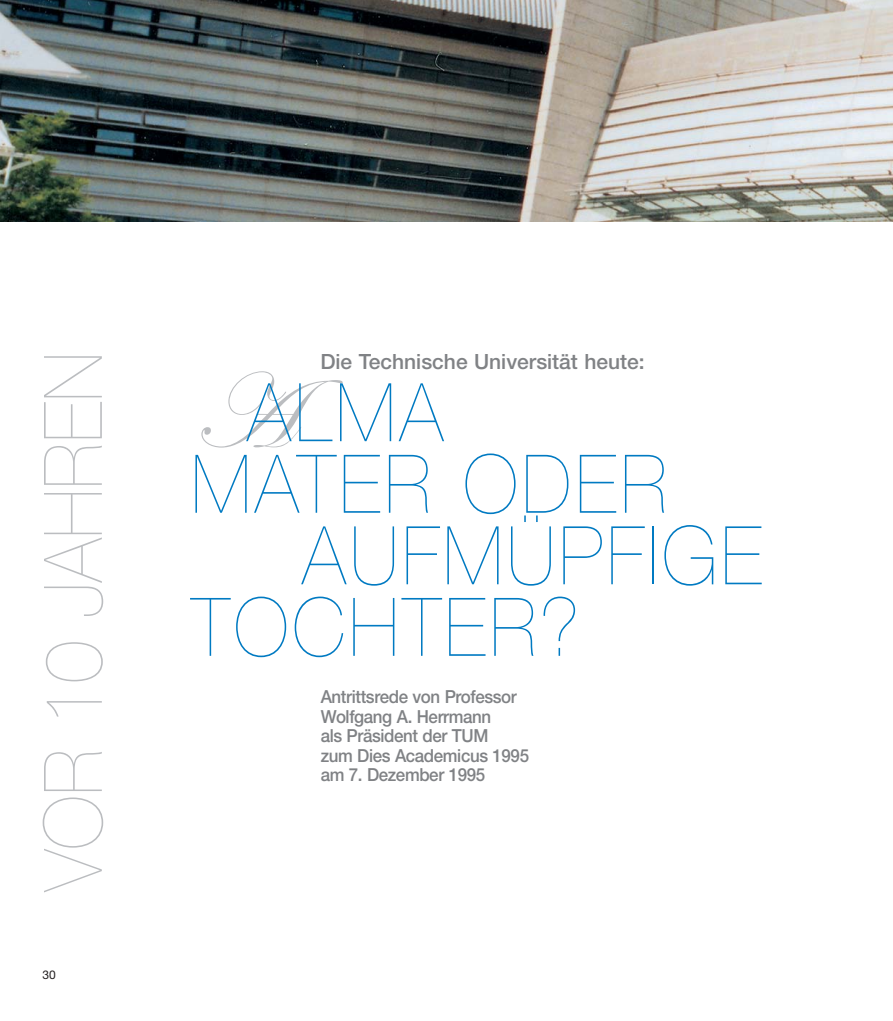
<style>
.page{position:relative;width:893px;height:1021px;background:#fff}
.page>*{position:absolute;margin:0;border:0;box-sizing:border-box;transform-origin:0 0}
.t1{font:200 81px "Helvetica Neue";letter-spacing:.055em;color:#007ac2;scale:.94 1}
.t2{font:200 81px "Helvetica Neue";color:#bbbdc0;scale:.94 1}
.t3{font:500 21px "Helvetica Neue";color:#808285}
.t4{font:500 18px/19.5px "Helvetica Neue";letter-spacing:-.02em;color:#808285;scale:.94 1}
.t5{font:12px "Helvetica Neue";color:#231f20}
.s1{font-family:"Edwardian Script ITC";font-weight:400;font-size:108px;color:#bbbdc0}
</style>
<div class="page">
<img style="left:0;top:0;width:893px;height:222px">
<h1 class="t2" style="left:44px;top:891px;width:575px;rotate:-90deg">VOR 10 JAHREN</h1>
<p class="t3" style="left:320px;top:354px;width:326px">Die Technische Universität heute:</p>
<h1 class="t1" style="left:192px;top:383px;width:269px"><span class="s1">A</span>ALMA</h1>
<h1 class="t1" style="left:191px;top:455px;width:508px">MATER ODER</h1>
<h1 class="t1" style="left:302px;top:526px;width:491px">AUFMÜPFIGE</h1>
<h1 class="t1" style="left:191px;top:598px;width:414px">TOCHTER?</h1>
<p class="t4" style="left:321px;top:689px;width:223px">Antrittsrede von Professor<br>Wolfgang A. Herrmann<br>als Präsident der TUM<br>zum Dies Academicus 1995 am 7. Dezember 1995</p>
<p class="t5" style="left:43px;top:970px;width:15px">30</p>
</div>
